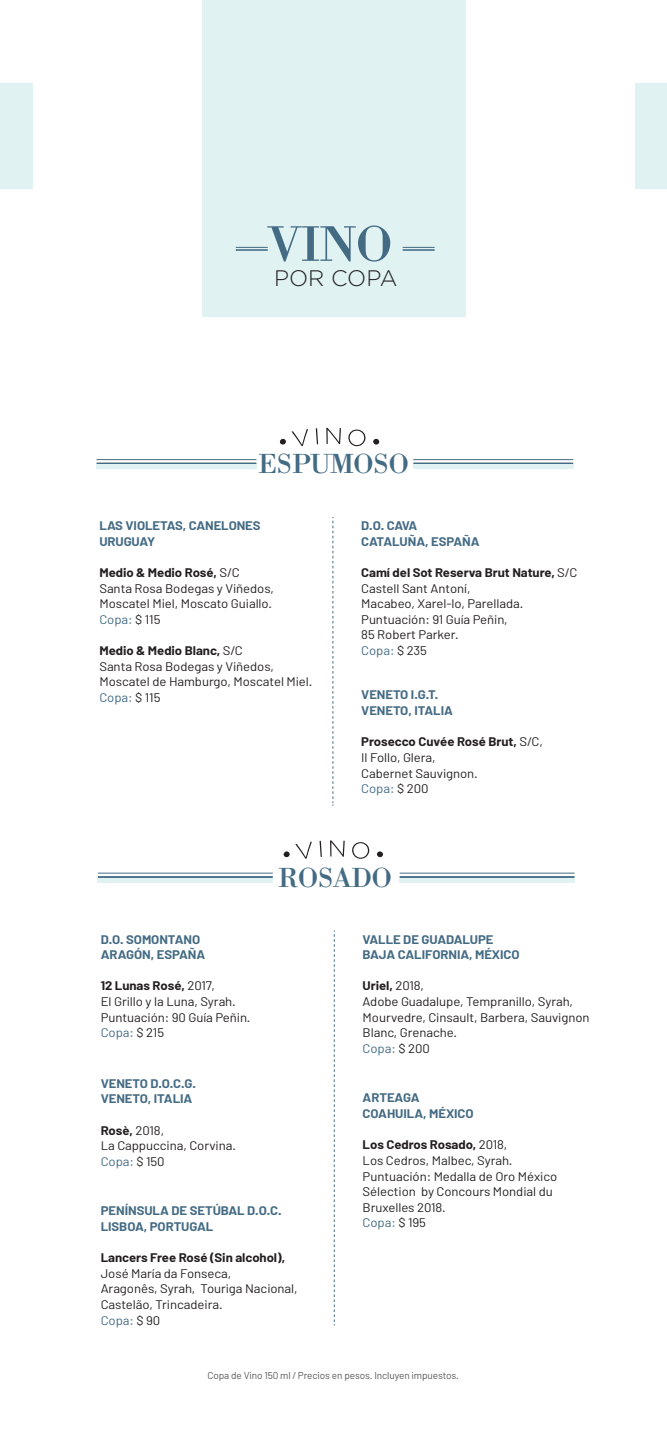
<style>
.page{position:relative;width:667px;height:1446px;background:#fff}
.page>*{position:absolute;margin:0;border:0;box-sizing:border-box;transform-origin:0 0}
.t1{font:51.75px "Bodoni";color:#446b84}
.t2{font:28.62px "Bodoni";letter-spacing:-.025em;color:#446b84}
.t3{font:300 22.38px "Gotham";color:#231f20}
.t4{font:12.5px/15.6px "Barlow";letter-spacing:-.005em;color:#231f20;scale:1.05 1}
.t5{font:700 12.5px/15.6px "Barlow";letter-spacing:-.005em;color:#446b84;scale:1.05 1}
.t6{font:700 12.5px "Barlow";letter-spacing:-.005em;color:#231f20;scale:1.05 1}
.t7{font:10px "Barlow";letter-spacing:-.01em;color:#58595b}
.s1{font-weight:700}
.s2{color:#436b84}
</style>
<div class="page">
<div style="left:202px;top:0;width:263px;height:317px;background:#e0f2f2"></div>
<hr style="left:235px;top:249px;width:32px;height:2px;background:#446b84">
<hr style="left:235px;top:247px;width:32px;height:1px;background:#446b84">
<hr style="left:402px;top:249px;width:32px;height:2px;background:#446b84">
<hr style="left:402px;top:247px;width:32px;height:1px;background:#446b84">
<svg style="left:332px;top:517px;width:1px;height:288px"></svg>
<hr style="left:96px;top:462px;width:160px;height:2px;background:#446b84">
<hr style="left:96px;top:459px;width:160px;height:1px;background:#446b84">
<hr style="left:96px;top:465px;width:160px;height:4px;background:#e0f2f2">
<hr style="left:413px;top:462px;width:159px;height:2px;background:#446b84">
<hr style="left:413px;top:459px;width:159px;height:1px;background:#446b84">
<hr style="left:413px;top:465px;width:159px;height:4px;background:#e0f2f2">
<div style="left:0;top:83px;width:32px;height:105px;background:#e0f2f2"></div>
<div style="left:634px;top:83px;width:32px;height:105px;background:#e0f2f2"></div>
<svg style="left:333px;top:930px;width:1px;height:395px"></svg>
<hr style="left:98px;top:876px;width:174px;height:2px;background:#446b84">
<hr style="left:98px;top:873px;width:174px;height:1px;background:#446b84">
<hr style="left:98px;top:878px;width:174px;height:4px;background:#e0f2f2">
<hr style="left:399px;top:876px;width:175px;height:2px;background:#446b84">
<hr style="left:399px;top:873px;width:175px;height:1px;background:#446b84">
<hr style="left:399px;top:878px;width:175px;height:4px;background:#e0f2f2">
<svg style="left:279px;top:429px;width:29px;height:17px"></svg>
<svg style="left:315px;top:428px;width:3px;height:16px"></svg>
<svg style="left:326px;top:428px;width:15px;height:16px"></svg>
<svg style="left:348px;top:429px;width:18px;height:18px"></svg>
<svg style="left:373px;top:438px;width:6px;height:7px"></svg>
<svg style="left:283px;top:841px;width:28px;height:18px"></svg>
<svg style="left:319px;top:841px;width:2px;height:16px"></svg>
<svg style="left:330px;top:840px;width:14px;height:17px"></svg>
<svg style="left:352px;top:842px;width:17px;height:17px"></svg>
<svg style="left:377px;top:851px;width:6px;height:6px"></svg>
<h1 class="t1" style="left:267px;top:212px;width:127px">VINO</h1>
<h3 class="t3" style="left:274px;top:266px;width:125px">POR COPA</h3>
<h2 class="t2" style="left:258px;top:446px;width:152px">ESPUMOSO</h2>
<p class="t5" style="left:99px;top:518px;width:155px">LAS VIOLETAS, CANELONES<br>URUGUAY</p>
<p class="t4" style="left:99px;top:564px;width:168px"><span class="s1">Medio &amp; Medio Rosé,</span> S/C<br>Santa Rosa Bodegas y Viñedos,<br>Moscatel Miel, Moscato Guiallo.<br><span class="s2">Copa:</span> $ 115</p>
<p class="t4" style="left:99px;top:642px;width:204px"><span class="s1">Medio &amp; Medio Blanc,</span> S/C<br>Santa Rosa Bodegas y Viñedos,<br>Moscatel de Hamburgo, Moscatel Miel.<br><span class="s2">Copa:</span> $ 115</p>
<p class="t5" style="left:361px;top:518px;width:114px">D.O. CAVA<br>CATALUÑA, ESPAÑA</p>
<p class="t4" style="left:361px;top:564px;width:207px"><span class="s1">Camí del Sot Reserva Brut Nature,</span> S/C<br>Castell Sant Antoní,<br>Macabeo, Xarel-lo, Parellada.<br>Puntuación: 91 Guía Peñin,<br>85 Robert Parker.<br><span class="s2">Copa:</span> $ 235</p>
<p class="t5" style="left:361px;top:687px;width:89px">VENETO I.G.T.<br>VENETO, ITALIA</p>
<p class="t4" style="left:361px;top:734px;width:174px"><span class="s1">Prosecco Cuvée Rosé Brut,</span> S/C,<br>Il Follo, Glera,<br>Cabernet Sauvignon.<br><span class="s2">Copa:</span> $ 200</p>
<h2 class="t2" style="left:277px;top:860px;width:116px">ROSADO</h2>
<p class="t5" style="left:101px;top:931px;width:101px">D.O. SOMONTANO<br>ARAGÓN, ESPAÑA</p>
<p class="t4" style="left:101px;top:978px;width:144px"><span class="s1">12 Lunas Rosé,</span> 2017,<br>El Grillo y la Luna, Syrah.<br>Puntuación: 90 Guía Peñin.<br><span class="s2">Copa:</span> $ 215</p>
<p class="t5" style="left:101px;top:1075px;width:92px">VENETO D.O.C.G.<br>VENETO, ITALIA</p>
<p class="t4" style="left:101px;top:1122px;width:130px"><span class="s1">Rosè,</span> 2018,<br>La Cappuccina, Corvina.<br><span class="s2">Copa:</span> $ 150</p>
<p class="t5" style="left:101px;top:1203px;width:174px">PENÍNSULA DE SETÚBAL D.O.C.<br>LISBOA, PORTUGAL</p>
<p class="t6" style="left:101px;top:1249px;width:177px">Lancers Free Rosé (Sin alcohol),</p>
<p class="t4" style="left:101px;top:1265px;width:189px">José María da Fonseca,<br>Aragonês, Syrah, Touriga Nacional,<br>Castelão, Trincadeira.<br><span class="s2">Copa:</span> $ 90</p>
<p class="t5" style="left:362px;top:931px;width:151px">VALLE DE GUADALUPE<br>BAJA CALIFORNIA, MÉXICO</p>
<p class="t4" style="left:362px;top:978px;width:217px"><span class="s1">Uriel,</span> 2018,<br>Adobe Guadalupe, Tempranillo, Syrah,<br>Mourvedre, Cinsault, Barbera, Sauvignon<br>Blanc, Grenache.<br><span class="s2">Copa:</span> $ 200</p>
<p class="t5" style="left:362px;top:1090px;width:107px">ARTEAGA<br>COAHUILA, MÉXICO</p>
<p class="t4" style="left:362px;top:1136px;width:187px"><span class="s1">Los Cedros Rosado,</span> 2018,<br>Los Cedros, Malbec, Syrah.<br>Puntuación: Medalla de Oro México<br>Sélection by Concours Mondial du<br>Bruxelles 2018.<br><span class="s2">Copa:</span> $ 195</p>
<p class="t7" style="left:207px;top:1369px;width:253px">Copa de Vino 150 ml / Precios en pesos. Incluyen impuestos.</p>
</div>
